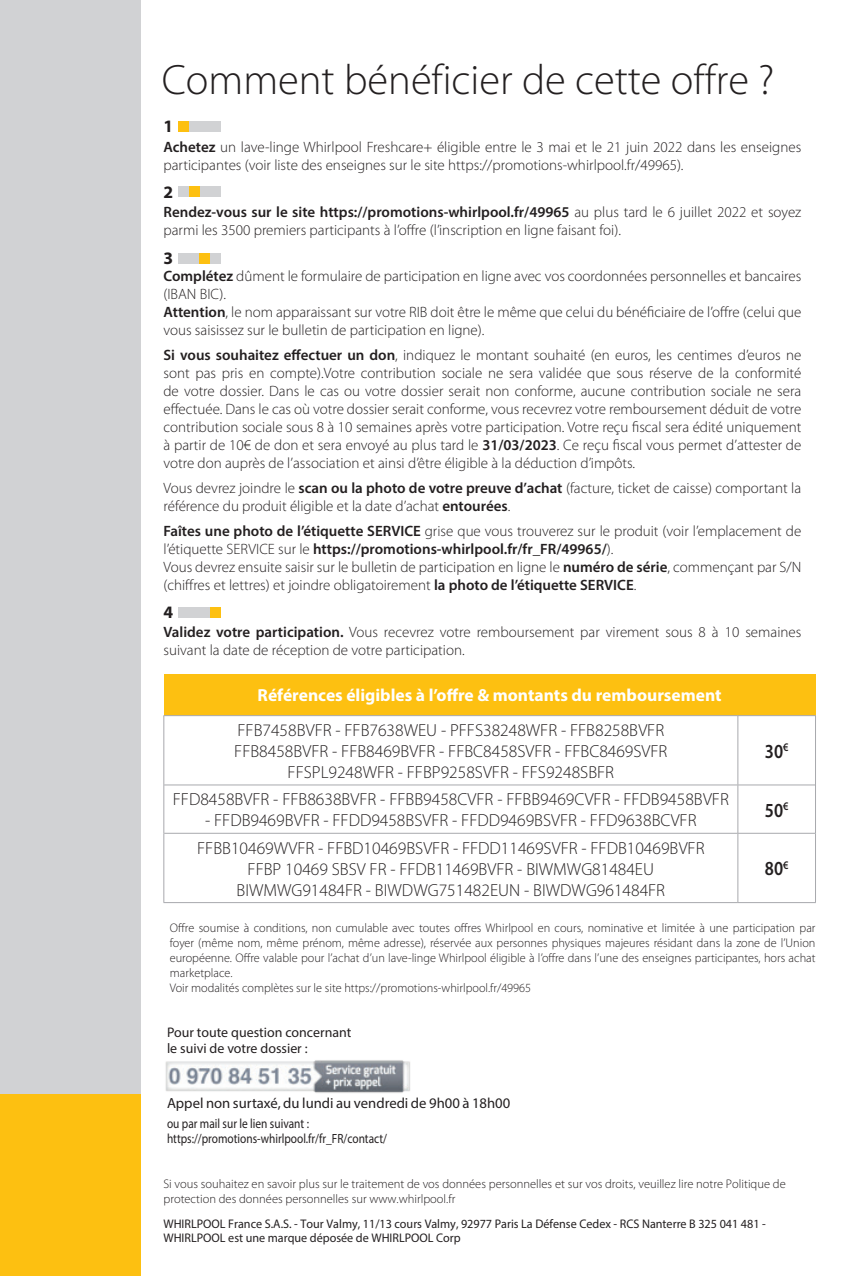
<style>
.page{position:relative;width:851px;height:1276px;background:#fff}
.page>*{position:absolute;margin:0;border:0;box-sizing:border-box;transform-origin:0 0}
.t1{font:300 42.5px "Myriad Pro";color:#231f20}
.t2{font:600 20px "Myriad Pro";color:#231f20;scale:.85 1}
.t3{font:300 17.5px/21px "Myriad Pro";color:#231f20;text-align:center}
.t4{font:700 17.5px "Myriad Pro";color:#fff}
.t5{font:700 17.5px "Myriad Pro";color:#231f20}
.t6{font:300 15px/18px "Myriad Pro";color:#231f20}
.t7{font:14.75px "Myriad Pro";color:#231f20}
.t8{font:14px/16.2px "Myriad Pro";color:#231f20}
.t9{font:13.25px/15.5px "Myriad Pro";color:#231f20;scale:.85 1}
.t10{font:300 12.5px/15px "Myriad Pro";color:#231f20}
.t11{font:12.5px/13.5px "Myriad Pro";color:#231f20}
.s1{font-weight:600}
</style>
<div class="page">
<div style="left:0;top:1093px;width:140px;height:183px;background:#fdc011"></div>
<div style="left:0;top:0;width:140px;height:1093px;background:#d1d2d4"></div>
<img style="left:165px;top:1060px;width:245px;height:33px">
<div style="left:164px;top:674px;width:651px;height:41px;background:#fdc011"></div>
<svg style="left:164px;top:716px;width:651px;height:186px"></svg>
<hr style="left:163px;top:716px;width:1px;height:69px;background:#a8a9ad">
<hr style="left:163px;top:785px;width:1px;height:48px;background:#a8a9ad">
<hr style="left:163px;top:833px;width:1px;height:69px;background:#a8a9ad">
<hr style="left:737px;top:716px;width:1px;height:68px;background:#a8a9ad">
<hr style="left:815px;top:716px;width:1px;height:69px;background:#a8a9ad">
<hr style="left:737px;top:785px;width:1px;height:48px;background:#a8a9ad">
<hr style="left:815px;top:785px;width:1px;height:48px;background:#a8a9ad">
<hr style="left:737px;top:833px;width:1px;height:69px;background:#a8a9ad">
<hr style="left:815px;top:833px;width:1px;height:69px;background:#a8a9ad">
<hr style="left:163px;top:715px;width:574px;height:1px;background:#a8a9ad">
<hr style="left:737px;top:715px;width:78px;height:1px;background:#a8a9ad">
<hr style="left:164px;top:784px;width:573px;height:1px;background:#a8a9ad">
<hr style="left:737px;top:784px;width:78px;height:1px;background:#a8a9ad">
<hr style="left:164px;top:833px;width:573px;height:1px;background:#a8a9ad">
<hr style="left:737px;top:833px;width:78px;height:1px;background:#a8a9ad">
<hr style="left:163px;top:902px;width:574px;height:1px;background:#a8a9ad">
<hr style="left:737px;top:902px;width:78px;height:1px;background:#a8a9ad">
<div style="left:178px;top:121px;width:42px;height:11px;background:#d1d2d4"></div>
<div style="left:178px;top:121px;width:11px;height:11px;background:#fdc011"></div>
<div style="left:178px;top:187px;width:42px;height:10px;background:#d1d2d4"></div>
<div style="left:189px;top:187px;width:10px;height:10px;background:#fdc011"></div>
<div style="left:178px;top:253px;width:42px;height:11px;background:#d1d2d4"></div>
<div style="left:199px;top:253px;width:11px;height:11px;background:#fdc011"></div>
<div style="left:178px;top:607px;width:42px;height:10px;background:#d1d2d4"></div>
<div style="left:210px;top:607px;width:10px;height:10px;background:#fdc011"></div>
<h1 class="t1" style="left:162px;top:54px;width:614px">Comment bénéficier de cette offre ?</h1>
<p class="t5" style="left:163px;top:115px;width:11px">1</p>
<p class="t6" style="left:163px;top:138px;width:639px"><span class="s1">Achetez</span> un lave-linge Whirlpool Freshcare+ éligible entre le 3 mai et le 21 juin 2022 dans les enseignes participantes (voir liste des enseignes sur le site https://promotions-whirlpool.fr/49965).</p>
<p class="t6" style="left:163px;top:202px;width:639px"><span class="s1">Rendez-vous sur le site https://promotions-whirlpool.fr/49965</span> au plus tard le 6 juillet 2022 et soyez parmi les 3500 premiers participants à l’offre (l’inscription en ligne faisant foi).</p>
<p class="t6" style="left:163px;top:267px;width:639px"><span class="s1">Complétez</span> dûment le formulaire de participation en ligne avec vos coordonnées personnelles et bancaires (IBAN BIC).<br><span class="s1">Attention</span>, le nom apparaissant sur votre RIB doit être le même que celui du bénéficiaire de l’offre (celui que vous saisissez sur le bulletin de participation en ligne).</p>
<p class="t6" style="left:163px;top:346px;width:639px;text-align:justify"><span class="s1">Si vous souhaitez effectuer un don</span>, indiquez le montant souhaité (en euros, les centimes d’euros ne sont pas pris en compte).Votre contribution sociale ne sera validée que sous réserve de la conformité de votre dossier. Dans le cas ou votre dossier serait non conforme, aucune contribution sociale ne sera effectuée. Dans le cas où votre dossier serait conforme, vous recevrez votre remboursement déduit de votre contribution sociale sous 8 à 10 semaines après votre participation. Votre reçu fiscal sera édité uniquement à partir de 10€ de don et sera envoyé au plus tard le <span class="s1">31/03/2023</span>. Ce reçu fiscal vous permet d’attester de votre don auprès de l’association et ainsi d’être éligible à la déduction d’impôts.</p>
<p class="t6" style="left:163px;top:479px;width:639px">Vous devrez joindre le <span class="s1">scan ou la photo de votre preuve d’achat</span> (facture, ticket de caisse) comportant la référence du produit éligible et la date d’achat <span class="s1">entourées</span>.</p>
<p class="t6" style="left:163px;top:522px;width:639px"><span class="s1">Faîtes une photo de l’étiquette SERVICE</span> grise que vous trouverez sur le produit (voir l’emplacement de l’étiquette SERVICE sur le <span class="s1">https://promotions-whirlpool.fr/fr_FR/49965/</span>).<br>Vous devrez ensuite saisir sur le bulletin de participation en ligne le <span class="s1">numéro de série</span>, commençant par S/N (chiffres et lettres) et joindre obligatoirement <span class="s1">la photo de l’étiquette SERVICE</span>.</p>
<p class="t6" style="left:163px;top:622px;width:639px"><span class="s1">Validez votre participation.</span> Vous recevrez votre remboursement par virement sous 8 à 10 semaines suivant la date de réception de votre participation.</p>
<p class="t5" style="left:163px;top:180px;width:11px">2</p>
<p class="t5" style="left:163px;top:247px;width:11px">3</p>
<p class="t5" style="left:163px;top:600px;width:11px">4</p>
<p class="t4" style="left:257px;top:684px;width:465px">Références éligibles à l’offre &amp; montants du remboursement</p>
<p class="t3" style="left:234px;top:719px;width:434px">FFB7458BVFR - FFB7638WEU - PFFS38248WFR - FFB8258BVFR<br>FFB8458BVFR - FFB8469BVFR - FFBC8458SVFR - FFBC8469SVFR<br>FFSPL9248WFR - FFBP9258SVFR - FFS9248SBFR</p>
<p class="t3" style="left:173px;top:788px;width:557px">FFD8458BVFR - FFB8638BVFR - FFBB9458CVFR - FFBB9469CVFR - FFDB9458BVFR</p>
<p class="t3" style="left:205px;top:809px;width:493px">- FFDB9469BVFR - FFDD9458BSVFR - FFDD9469BSVFR - FFD9638BCVFR</p>
<p class="t3" style="left:197px;top:837px;width:508px">FFBB10469WVFR - FFBD10469BSVFR - FFDD11469SVFR - FFDB10469BVFR<br>FFBP 10469 SBSV FR - FFDB11469BVFR - BIWMWG81484EU<br>BIWMWG91484FR - BIWDWG751482EUN - BIWDWG961484FR</p>
<h2 class="t2" style="left:764px;top:738px;width:29px">30<sup>€</sup></h2>
<h2 class="t2" style="left:764px;top:797px;width:29px">50<sup>€</sup></h2>
<h2 class="t2" style="left:764px;top:856px;width:29px">80<sup>€</sup></h2>
<p class="t10" style="left:170px;top:920px;width:647px">Offre soumise à conditions, non cumulable avec toutes offres Whirlpool en cours, nominative et limitée à une participation par foyer (même nom, même prénom, même adresse), réservée aux personnes physiques majeures résidant dans la zone de l’Union européenne. Offre valable pour l’achat d’un lave-linge Whirlpool éligible à l’offre dans l’une des enseignes participantes, hors achat marketplace.<br>Voir modalités complètes sur le site https://promotions-whirlpool.fr/49965</p>
<p class="t8" style="left:167px;top:1024px;width:186px">Pour toute question concernant le suivi de votre dossier :</p>
<p class="t7" style="left:167px;top:1093px;width:345px">Appel non surtaxé, du lundi au vendredi de 9h00 à 18h00</p>
<p class="t9" style="left:167px;top:1115px;width:260px">ou par mail sur le lien suivant : https://promotions-whirlpool.fr/fr_FR/contact/</p>
<p class="t10" style="left:163px;top:1176px;width:623px">Si vous souhaitez en savoir plus sur le traitement de vos données personnelles et sur vos droits, veuillez lire notre Politique de protection des données personnelles sur www.whirlpool.fr</p>
<p class="t11" style="left:163px;top:1217px;width:604px">WHIRLPOOL France S.A.S. - Tour Valmy, 11/13 cours Valmy, 92977 Paris La Défense Cedex - RCS Nanterre B 325 041 481 -<br>WHIRLPOOL est une marque déposée de WHIRLPOOL Corp</p>
</div>
